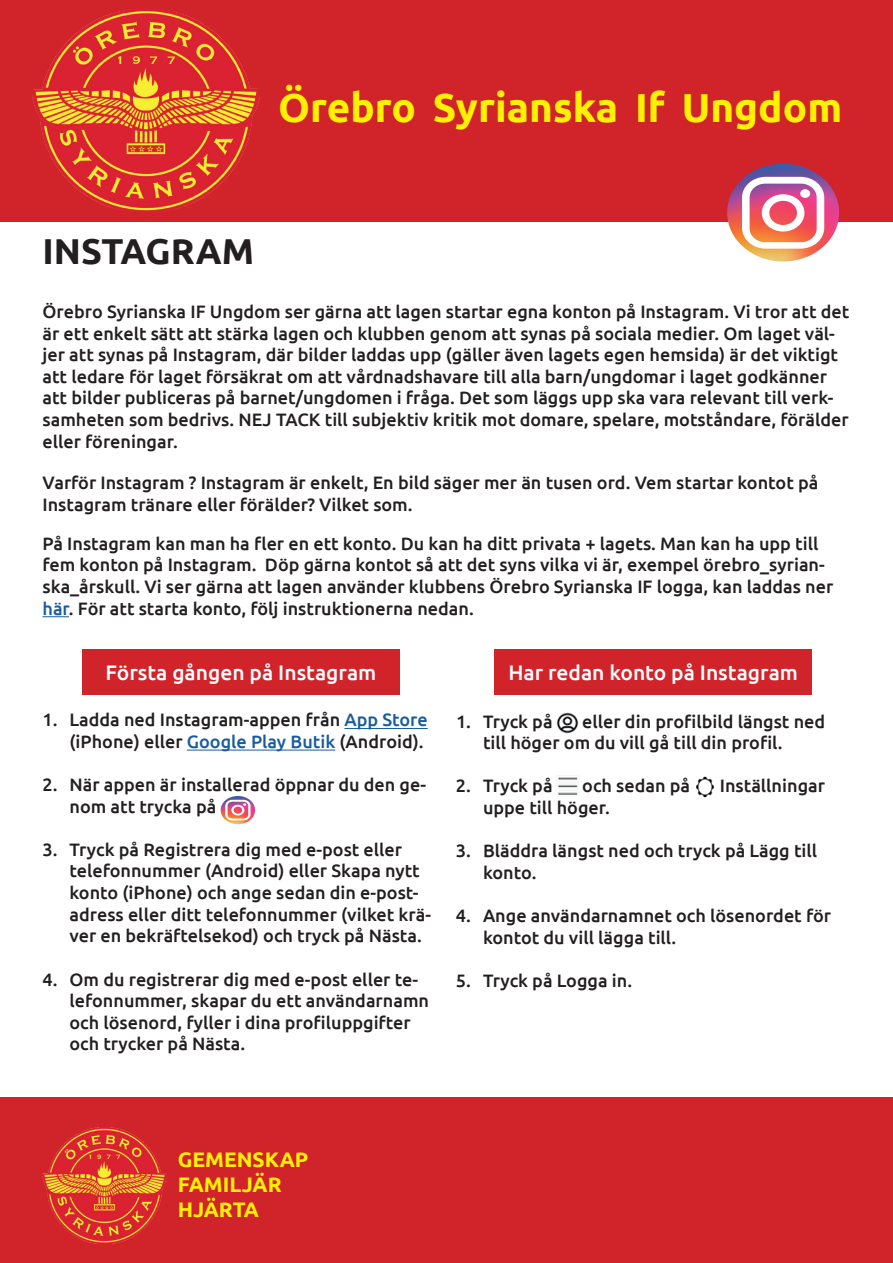
<style>
.page{position:relative;width:893px;height:1263px;background:#fff}
.page>*{position:absolute;margin:0;border:0;box-sizing:border-box;transform-origin:0 0}
.t1{font:700 40.5px "Ubuntu";color:#fff101}
.t2{font:700 36px "Ubuntu";color:#231f20}
.t3{font:500 21px "Ubuntu";color:#fff}
.t4{font:700 21px/25.2px "Ubuntu";color:#fff101}
.t5{font:500 18px/21.6px "Ubuntu";color:#231f20}
.s1{color:#175d9e}
</style>
<div class="page">
<div style="left:0;top:0;width:893px;height:221px;background:#d1232a"></div>
<div style="left:0;top:1097px;width:893px;height:166px;background:#d1232a"></div>
<svg style="left:727px;top:164px;width:112px;height:97px"></svg>
<div style="left:800px;top:189px;width:10px;height:9px;background:#fff;border-radius:50%"></div>
<img style="left:43px;top:1127px;width:124px;height:117px">
<img style="left:32px;top:9px;width:228px;height:202px">
<svg style="left:43px;top:616px;width:26px;height:1px"></svg>
<hr style="left:344px;top:728px;width:84px;height:1px;background:#175d9e">
<hr style="left:187px;top:750px;width:148px;height:1px;background:#175d9e">
<svg style="left:221px;top:796px;width:34px;height:28px"></svg>
<img style="left:557px;top:712px;width:21px;height:21px">
<img style="left:558px;top:777px;width:20px;height:18px">
<img style="left:696px;top:776px;width:18px;height:21px">
<div style="left:494px;top:649px;width:318px;height:46px;background:#d1232a"></div>
<div style="left:82px;top:649px;width:318px;height:46px;background:#d1232a"></div>
<h1 class="t1" style="left:278px;top:83px;width:566px">Örebro Syrianska If Ungdom</h1>
<h2 class="t2" style="left:43px;top:229px;width:213px">INSTAGRAM</h2>
<p class="t5" style="left:43px;top:300px;width:808px">Örebro Syrianska IF Ungdom ser gärna att lagen startar egna konton på Instagram. Vi tror att det är ett enkelt sätt att stärka lagen och klubben genom att synas på sociala medier. Om laget väl&shy;jer att synas på Instagram, där bilder laddas upp (gäller även lagets egen hemsida) är det viktigt att ledare för laget försäkrat om att vårdnadshavare till alla barn/ungdomar i laget godkänner att bilder publiceras på barnet/ungdomen i fråga. Det som läggs upp ska vara relevant till verk&shy;samheten som bedrivs. NEJ TACK till subjektiv kritik mot domare, spelare, motståndare, förälder eller föreningar.</p>
<p class="t5" style="left:43px;top:471px;width:777px">Varför Instagram ? Instagram är enkelt, En bild säger mer än tusen ord. Vem startar kontot på<br>Instagram tränare eller förälder? Vilket som.</p>
<p class="t5" style="left:43px;top:532px;width:792px">På Instagram kan man ha fler en ett konto. Du kan ha ditt privata + lagets. Man kan ha upp till fem konton på Instagram. Döp gärna kontot så att det syns vilka vi är, exempel örebro_syrian&shy;ska_årskull. Vi ser gärna att lagen använder klubbens Örebro Syrianska IF logga, kan laddas ner <span class="s1">här</span>. För att starta konto, följ instruktionerna nedan.</p>
<p class="t3" style="left:106px;top:660px;width:272px">Första gången på Instagram</p>
<p class="t3" style="left:508px;top:660px;width:291px">Har redan konto på Instagram</p>
<p class="t5" style="left:43px;top:708px;width:387px;text-align:right">1. Ladda ned Instagram-appen från <span class="s1">App Store </span>(iPhone) eller <span class="s1">Google Play Butik</span> (Android).</p>
<p class="t5" style="left:70px;top:773px;width:358px;text-indent:-27px">2. När appen är installerad öppnar du den ge&shy;nom att trycka på</p>
<p class="t5" style="left:70px;top:838px;width:363px;text-indent:-27px">3. Tryck på Registrera dig med e-post eller telefonnummer (Android) eller Skapa nytt konto (iPhone) och ange sedan din e-post&shy;adress eller ditt telefonnummer (vilket krä&shy;ver en bekräftelsekod) och tryck på Nästa.</p>
<p class="t5" style="left:70px;top:968px;width:361px;text-indent:-27px">4. Om du registrerar dig med e-post eller te&shy;lefonnummer, skapar du ett användarnamn och lösenord, fyller i dina profiluppgifter och trycker på Nästa.</p>
<p class="t5" style="left:456px;top:710px;width:98px">1. Tryck på</p>
<p class="t5" style="left:483px;top:710px;width:344px;text-indent:99px">eller din profilbild längst ned till höger om du vill gå till din profil.</p>
<p class="t5" style="left:456px;top:775px;width:98px">2. Tryck på</p>
<p class="t5" style="left:582px;top:775px;width:109px">och sedan på</p>
<p class="t5" style="left:720px;top:775px;width:107px">Inställningar</p>
<p class="t5" style="left:483px;top:796px;width:129px">uppe till höger.</p>
<p class="t5" style="left:483px;top:839px;width:336px;text-indent:-27px">3. Bläddra längst ned och tryck på Lägg till konto.</p>
<p class="t5" style="left:483px;top:904px;width:350px;text-indent:-27px">4. Ange användarnamnet och lösenordet för kontot du vill lägga till.</p>
<p class="t5" style="left:456px;top:969px;width:178px">5. Tryck på Logga in.</p>
<p class="t4" style="left:178px;top:1146px;width:132px">GEMENSKAP<br>FAMILJÄR<br>HJÄRTA</p>
</div>
